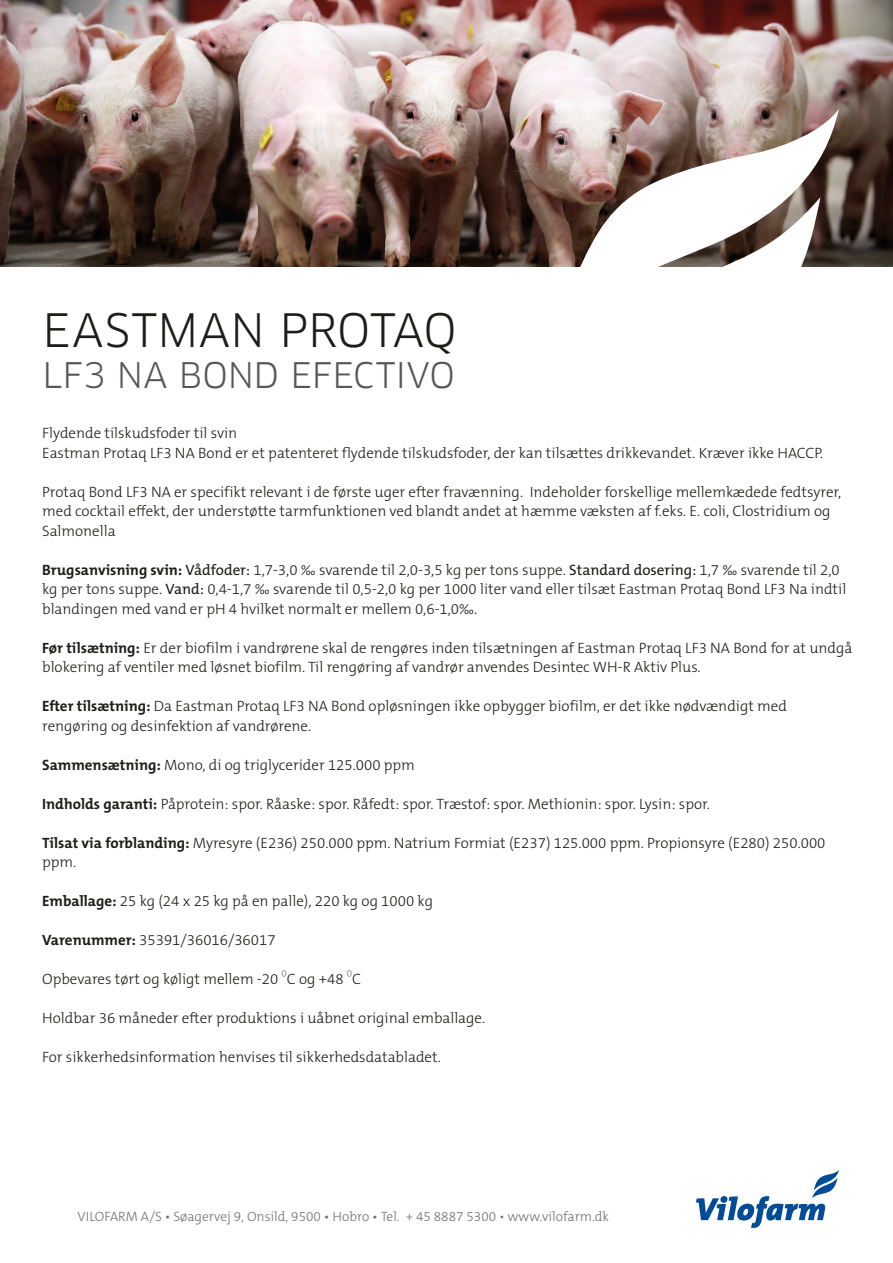
<style>
.page{position:relative;width:893px;height:1263px;background:#fff}
.page>*{position:absolute;margin:0;border:0;box-sizing:border-box;transform-origin:0 0}
.t1{font:45px "Clan OT";letter-spacing:.005em;color:#1d1d1b}
.t2{font:34.5px "Clan OT";color:#575756}
.t3{font:300 15px/19.5px "The Mix B W3";color:#1d1d1b}
.t4{font:300 13.5px "The Mix C5";color:#70706f}
.s1{font-family:"The Mix B W7";font-weight:700}
.s2{font-family:"The Mix B W5 Plain";font-weight:400}
.s3{font-family:"Clan Pro";font-weight:100}
.s4{font-family:"The Mix Agro"}
</style>
<div class="page">
<img style="left:0;top:0;width:893px;height:267px">
<svg style="left:561px;top:109px;width:278px;height:158px"></svg>
<svg style="left:542px;top:197px;width:278px;height:70px"></svg>
<svg style="left:696px;top:1170px;width:143px;height:58px"></svg>
<p class="t1" style="left:43px;top:303px;width:416px">EASTMAN PROTAQ</p>
<p class="t2" style="left:42px;top:355px;width:414px">LF3 NA BOND EFECTIVO</p>
<p class="t3" style="left:42px;top:423px;width:197px">Flydende tilskudsfoder til svin</p>
<p class="t3" style="left:42px;top:443px;width:783px">Eastman Protaq LF3 NA Bond er et patenteret flydende tilskudsfoder, der kan tilsættes drikkevandet. Kræver ikke HACCP.</p>
<p class="t3" style="left:42px;top:482px;width:801px">Protaq Bond LF3 NA er specifikt relevant i de første uger efter fravænning. Indeholder forskellige mellemkædede fedtsyrer, med cocktail effekt, der understøtte tarmfunktionen ved blandt andet at hæmme væksten af f.eks. E. coli, Clostridium og<br>Salmonella</p>
<p class="t3" style="left:42px;top:560px;width:806px"><span class="s1">Brugsanvisning svin:</span> <span class="s2">Vådfoder:</span> 1,7-3,0 ‰ svarende til 2,0-3,5 kg per tons suppe. <span class="s2">Standard dosering:</span> 1,7 ‰ svarende til 2,0 kg per tons suppe. <span class="s2">Vand:</span> 0,4-1,7 ‰ svarende til 0,5-2,0 kg per 1000 liter vand eller tilsæt Eastman Protaq Bond LF3 Na indtil blandingen med vand er pH 4 hvilket normalt er mellem 0,6-1,0‰.</p>
<p class="t3" style="left:42px;top:638px;width:812px"><span class="s1">Før tilsætning:</span> Er der biofilm i vandrørene skal de rengøres inden tilsætningen af Eastman Protaq LF3 NA Bond for at undgå blokering af ventiler med løsnet biofilm. Til rengøring af vandrør anvendes Desintec WH-R Aktiv Plus.</p>
<p class="t3" style="left:42px;top:696px;width:746px"><span class="s1">Efter tilsætning:</span> Da Eastman Protaq LF3 NA Bond opløsningen ikke opbygger biofilm, er det ikke nødvændigt med rengøring og desinfektion af vandrørene.</p>
<p class="t3" style="left:42px;top:755px;width:374px"><span class="s1">Sammensætning:</span> Mono, di og triglycerider 125.000 ppm</p>
<p class="t3" style="left:42px;top:794px;width:669px"><span class="s1">Indholds garanti:</span> Påprotein: spor. Råaske: spor. Råfedt: spor. Træstof: spor. Methionin: spor. Lysin: spor.</p>
<p class="t3" style="left:42px;top:833px;width:785px"><span class="s1">Tilsat via forblanding:</span> Myresyre (E236) 250.000 ppm. Natrium Formiat (E237) 125.000 ppm. Propionsyre (E280) 250.000</p>
<p class="t3" style="left:42px;top:852px;width:36px">ppm.</p>
<p class="t3" style="left:42px;top:891px;width:392px"><span class="s1">Emballage:</span> 25 kg (24 x 25 kg på en palle), 220 kg og 1000 kg</p>
<p class="t3" style="left:42px;top:930px;width:235px"><span class="s1">Varenummer:</span> 35391/36016/36017</p>
<p class="t3" style="left:42px;top:969px;width:320px">Opbevares tørt og køligt mellem -20 <span class="s3">⁰</span>C og +48 <span class="s3">⁰</span>C</p>
<p class="t3" style="left:42px;top:1008px;width:445px">Holdbar 36 måneder efter produktions i uåbnet original emballage.</p>
<p class="t3" style="left:42px;top:1047px;width:400px">For sikkerhedsinformation henvises til sikkerhedsdatabladet.</p>
<p class="t4" style="left:78px;top:1208px;width:533px">VILOFARM A/S <span class="s4">•</span> Søagervej 9, Onsild, 9500 <span class="s4">•</span> Hobro <span class="s4">•</span> Tel. + 45 8887 5300 • www.vilofarm.dk</p>
</div>
